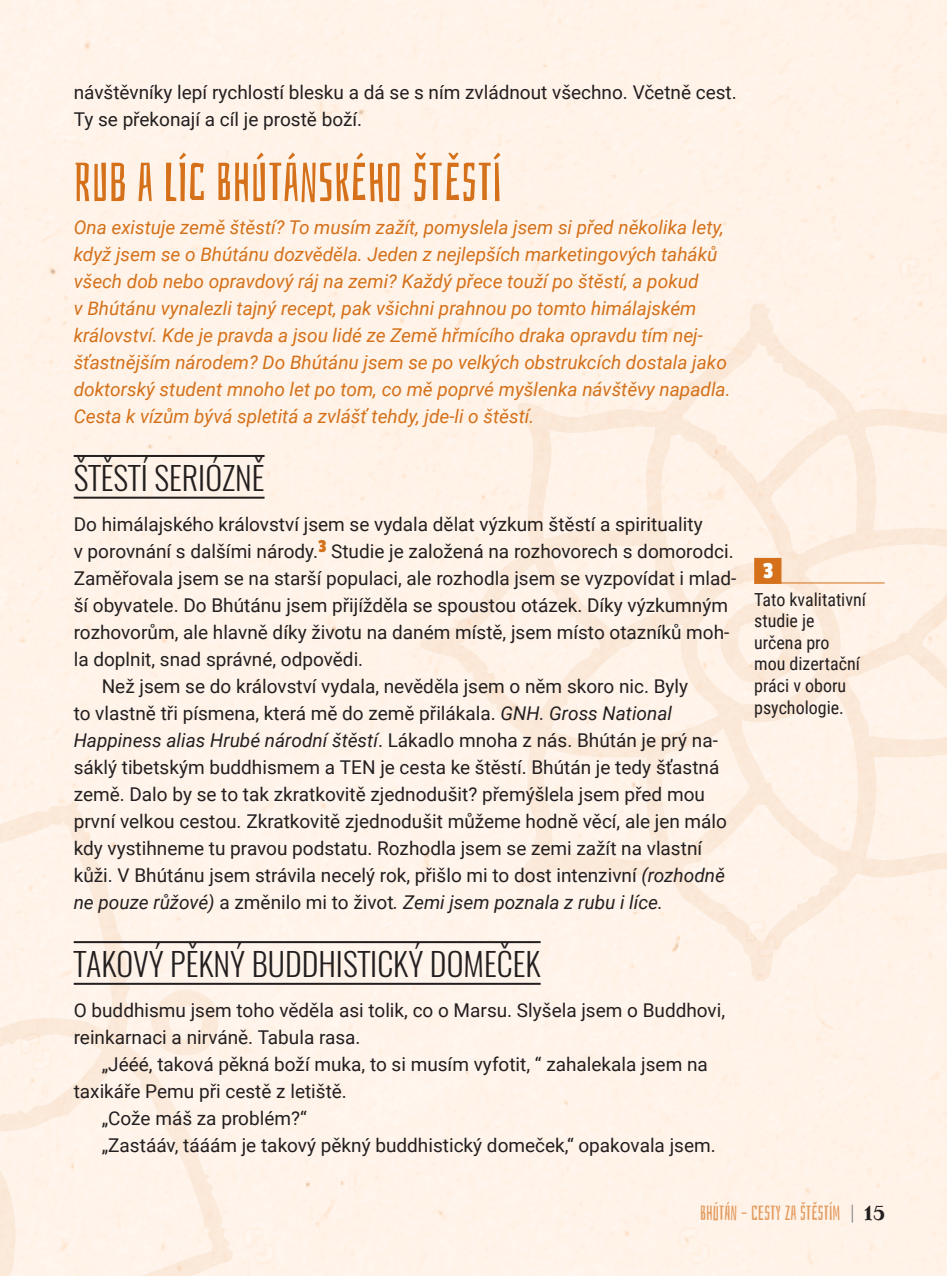
<style>
.page{position:relative;width:947px;height:1276px;background:#fff}
.page>*{position:absolute;margin:0;border:0;box-sizing:border-box;transform-origin:0 0}
.t1{font:54px "Bahiana";letter-spacing:.005em;color:#d4711a}
.t2{font:300 32px "Oswald";color:#231f20}
.t3{font:24px "Passion One";color:#fff}
.t4{font:20px "Bahiana";color:#e39b5f}
.t5{font:19px/27px "Roboto";color:#231f20}
.t6{font:italic 19px/27px "Roboto";color:#d4711a}
.t7{font:italic 19px "Roboto";color:#231f20}
.t8{font:18px/21.6px "Roboto Condensed";color:#231f20}
.s1{font-style:italic}
.s2{font-style:normal}
.s3{color:#77787b}
.s4{font-family:"Ribeye";color:#231f20}
</style>
<div class="page">
<img style="left:420px;top:303px;width:527px;height:678px">
<img style="left:712px;top:601px;width:90px;height:81px">
<img style="left:0;top:801px;width:215px;height:475px">
<img style="left:150px;top:989px;width:73px;height:66px">
<hr style="left:74px;top:455px;width:190px;height:2px;background:#231f20">
<hr style="left:74px;top:497px;width:190px;height:2px;background:#231f20">
<hr style="left:74px;top:941px;width:467px;height:2px;background:#231f20">
<hr style="left:74px;top:983px;width:467px;height:2px;background:#231f20">
<div style="left:754px;top:558px;width:27px;height:26px;background:#d4711a"></div>
<hr style="left:754px;top:582px;width:130px;height:1px;background:#d4711a">
<p class="t5" style="left:74px;top:79px;width:664px">návštěvníky lepí rychlostí blesku a dá se s ním zvládnout všechno. Včetně cest.<br>Ty se překonají a cíl je prostě boží.</p>
<h1 class="t1" style="left:74px;top:152px;width:429px">RUB A LÍC BHÚTÁNSKÉHO ŠTĚSTÍ</h1>
<p class="t6" style="left:74px;top:214px;width:658px">Ona existuje země štěstí? To musím zažít, pomyslela jsem si před několika lety, když jsem se o Bhútánu dozvěděla. Jeden z nejlepších marketingových taháků všech dob nebo opravdový ráj na zemi? Každý přece touží po štěstí, a pokud<br>v Bhútánu vynalezli tajný recept, pak všichni prahnou po tomto himálajském království. Kde je pravda a jsou lidé ze Země hřmícího draka opravdu tím nej&shy;šťastnějším národem? Do Bhútánu jsem se po velkých obstrukcích dostala jako doktorský student mnoho let po tom, co mě poprvé myšlenka návštěvy napadla.<br>Cesta k vízům bývá spletitá a zvlášť tehdy, jde-li o štěstí.</p>
<h2 class="t2" style="left:74px;top:453px;width:192px">ŠTĚSTÍ SERIÓZNĚ</h2>
<p class="t5" style="left:74px;top:511px;width:630px">Do himálajského království jsem se vydala dělat výzkum štěstí a spirituality</p>
<p class="t5" style="left:74px;top:538px;width:661px">v porovnání s dalšími národy.<sup>3</sup> Studie je založená na rozhovorech s domorodci.</p>
<p class="t5" style="left:74px;top:565px;width:664px">Zaměřovala jsem se na starší populaci, ale rozhodla jsem se vyzpovídat i mlad-</p>
<p class="t5" style="left:74px;top:592px;width:656px">ší obyvatele. Do Bhútánu jsem přijížděla se spoustou otázek. Díky výzkumným</p>
<p class="t5" style="left:74px;top:619px;width:657px">rozhovorům, ale hlavně díky životu na daném místě, jsem místo otazníků moh-</p>
<p class="t5" style="left:74px;top:646px;width:291px">la doplnit, snad správné, odpovědi.</p>
<p class="t5" style="left:102px;top:673px;width:588px">Než jsem se do království vydala, nevěděla jsem o něm skoro nic. Byly</p>
<p class="t5" style="left:74px;top:700px;width:600px">to vlastně tři písmena, která mě do země přilákala. <span class="s1">GNH. Gross National</span></p>
<p class="t7" style="left:74px;top:729px;width:646px">Happiness alias Hrubé národní štěstí<span class="s2">. Lákadlo mnoha z nás. Bhútán je prý na-</span></p>
<p class="t5" style="left:74px;top:754px;width:647px">sáklý tibetským buddhismem a TEN je cesta ke štěstí. Bhútán je tedy šťastná</p>
<p class="t5" style="left:74px;top:781px;width:633px">země. Dalo by se to tak zkratkovitě zjednodušit? přemýšlela jsem před mou</p>
<p class="t5" style="left:74px;top:808px;width:655px">první velkou cestou. Zkratkovitě zjednodušit můžeme hodně věcí, ale jen málo</p>
<p class="t5" style="left:74px;top:835px;width:630px">kdy vystihneme tu pravou podstatu. Rozhodla jsem se zemi zažít na vlastní</p>
<p class="t5" style="left:74px;top:862px;width:653px">kůži. V Bhútánu jsem strávila necelý rok, přišlo mi to dost intenzivní <span class="s1">(rozhodně</span></p>
<p class="t7" style="left:74px;top:891px;width:591px">ne pouze růžové) <span class="s2">a změnilo mi to život</span>. Zemi jsem poznala z rubu i líce.</p>
<h2 class="t2" style="left:74px;top:939px;width:468px">TAKOVÝ PĚKNÝ BUDDHISTICKÝ DOMEČEK</h2>
<p class="t5" style="left:74px;top:997px;width:653px">O buddhismu jsem toho věděla asi tolik, co o Marsu. Slyšela jsem o Buddhovi, reinkarnaci a nirváně. Tabula rasa.</p>
<p class="t5" style="left:102px;top:1051px;width:607px">„Jééé, taková pěkná boží muka, to si musím vyfotit, “ zahalekala jsem na</p>
<p class="t5" style="left:74px;top:1078px;width:275px">taxikáře Pemu při cestě z letiště.</p>
<p class="t5" style="left:102px;top:1105px;width:207px">„Cože máš za problém?“</p>
<p class="t5" style="left:102px;top:1132px;width:615px">„Zastááv, tááám je takový pěkný buddhistický domeček,“ opakovala jsem.</p>
<p class="t3" style="left:763px;top:558px;width:12px">3</p>
<p class="t8" style="left:754px;top:588px;width:113px">Tato kvalitativní studie je určena pro<br>mou dizertační práci v oboru psychologie.</p>
<p class="t4" style="left:700px;top:1202px;width:186px">BHÚTÁN – CESTY ZA ŠTĚSTÍM <span class="s3">|</span> <span class="s4">15</span></p>
</div>
